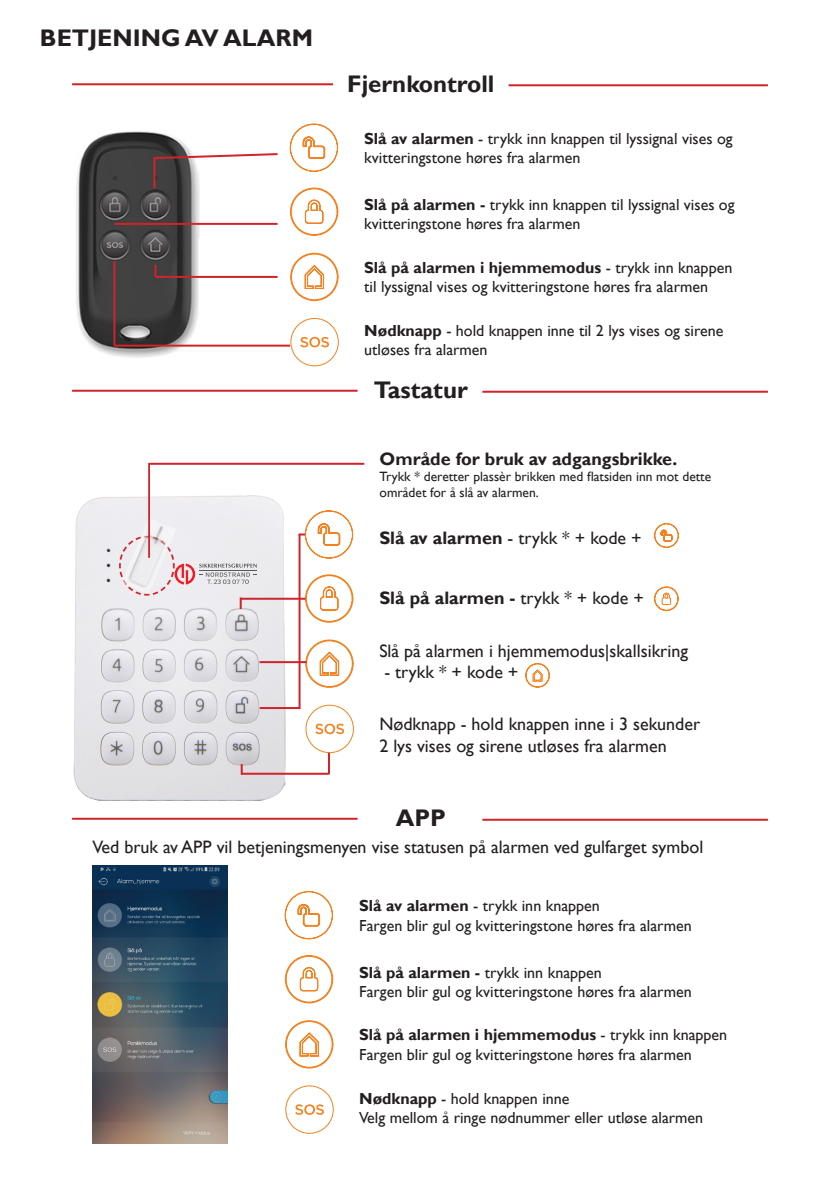
<style>
.page{position:relative;width:840px;height:1191px;background:#fff}
.page>*{position:absolute;margin:0;border:0;box-sizing:border-box;transform-origin:0 0}
.t1{font:700 24px "Gill Sans";color:#231f20}
.t2{font:18px "Gill Sans";color:#231f20}
.t3{font:700 18px "Gill Sans";color:#231f20}
.t4{font:16px/19.2px "Gill Sans";color:#231f20}
.t5{font:700 16px "Gill Sans";color:#231f20}
.t6{font:13.6px "Gill Sans";color:#231f20}
.s1{font-weight:700}
.s2{font-weight:400}
</style>
<div class="page">
<img style="left:74px;top:495px;width:211px;height:305px">
<img style="left:121px;top:518px;width:55px;height:17px">
<img style="left:76px;top:131px;width:123px;height:227px">
<hr style="left:148px;top:463px;width:2px;height:95px;background:#d1232a">
<svg style="left:290px;top:124px;width:48px;height:48px"></svg>
<svg style="left:290px;top:188px;width:48px;height:48px"></svg>
<svg style="left:290px;top:253px;width:48px;height:48px"></svg>
<div style="left:290px;top:318px;width:48px;height:48px;border:1px solid #f58220;border-radius:50%"></div>
<svg style="left:300px;top:337px;width:29px;height:10px"></svg>
<hr style="left:153px;top:158px;width:2px;height:30px;background:#d1232a">
<svg style="left:151px;top:152px;width:127px;height:8px"></svg>
<hr style="left:114px;top:223px;width:163px;height:2px;background:#d1232a">
<svg style="left:154px;top:265px;width:2px;height:12px"></svg>
<hr style="left:155px;top:276px;width:122px;height:2px;background:#d1232a">
<hr style="left:113px;top:261px;width:2px;height:85px;background:#d1232a">
<hr style="left:114px;top:345px;width:176px;height:2px;background:#d1232a">
<svg style="left:305px;top:574px;width:48px;height:48px"></svg>
<svg style="left:305px;top:639px;width:48px;height:48px"></svg>
<div style="left:305px;top:705px;width:48px;height:48px;border:1px solid #f58220;border-radius:50%"></div>
<svg style="left:315px;top:723px;width:29px;height:11px"></svg>
<hr style="left:72px;top:390px;width:285px;height:2px;background:#d1232a">
<hr style="left:482px;top:391px;width:285px;height:2px;background:#d1232a">
<hr style="left:72px;top:83px;width:261px;height:2px;background:#d1232a">
<hr style="left:508px;top:84px;width:259px;height:2px;background:#d1232a">
<hr style="left:72px;top:817px;width:285px;height:2px;background:#d1232a">
<hr style="left:482px;top:818px;width:285px;height:2px;background:#d1232a">
<img style="left:92px;top:865px;width:135px;height:278px">
<svg style="left:284px;top:891px;width:48px;height:48px"></svg>
<svg style="left:285px;top:955px;width:48px;height:48px"></svg>
<svg style="left:285px;top:1020px;width:48px;height:48px"></svg>
<div style="left:285px;top:1085px;width:48px;height:48px;border:1px solid #f58220;border-radius:50%"></div>
<svg style="left:295px;top:1104px;width:29px;height:10px"></svg>
<svg style="left:654px;top:523px;width:24px;height:24px"></svg>
<svg style="left:654px;top:587px;width:24px;height:24px"></svg>
<svg style="left:525px;top:663px;width:24px;height:24px"></svg>
<hr style="left:328px;top:753px;width:2px;height:20px;background:#d1232a">
<hr style="left:241px;top:772px;width:88px;height:2px;background:#d1232a">
<svg style="left:240px;top:764px;width:2px;height:10px"></svg>
<hr style="left:259px;top:661px;width:47px;height:2px;background:#d1232a">
<hr style="left:240px;top:598px;width:65px;height:2px;background:#d1232a">
<svg style="left:118px;top:535px;width:139px;height:74px;background:#e7dee2"></svg>
<hr style="left:259px;top:707px;width:40px;height:2px;background:#d1232a">
<hr style="left:149px;top:463px;width:215px;height:2px;background:#d1232a">
<hr style="left:298px;top:534px;width:2px;height:175px;background:#d1232a">
<svg style="left:298px;top:510px;width:55px;height:48px"></svg>
<p class="t1" style="left:40px;top:24px;width:274px">BETJENING AV ALARM</p>
<p class="t1" style="left:347px;top:69px;width:148px">Fjernkontroll</p>
<p class="t4" style="left:364px;top:129px;width:370px"><span class="s1">Slå av alarmen</span> - trykk inn knappen til lyssignal vises og kvitteringstone høres fra alarmen</p>
<p class="t4" style="left:364px;top:195px;width:371px"><span class="s1">Slå på alarmen -</span> trykk inn knappen til lyssignal vises og kvitteringstone høres fra alarmen</p>
<p class="t5" style="left:364px;top:258px;width:369px">Slå på alarmen i hjemmemodus <span class="s2">- trykk inn knappen</span></p>
<p class="t4" style="left:364px;top:277px;width:345px">til lyssignal vises og kvitteringstone høres fra alarmen</p>
<p class="t4" style="left:364px;top:321px;width:360px"><span class="s1">Nødknapp</span> - hold knappen inne til 2 lys vises og sirene utløses fra alarmen</p>
<p class="t1" style="left:373px;top:375px;width:95px">Tastatur</p>
<p class="t3" style="left:379px;top:448px;width:299px">Område for bruk av adgangsbrikke.</p>
<p class="t6" style="left:379px;top:469px;width:333px">Trykk * deretter plassèr brikken med flatsiden inn mot dette</p>
<p class="t6" style="left:379px;top:485px;width:160px">området for å slå av alarmen.</p>
<p class="t2" style="left:379px;top:527px;width:264px"><span class="s1">Slå av alarmen</span> - trykk * + kode +</p>
<p class="t3" style="left:379px;top:587px;width:266px">Slå på alarmen - <span class="s2">trykk * + kode +</span></p>
<p class="t2" style="left:379px;top:640px;width:310px">Slå på alarmen i hjemmemodus|skallsikring</p>
<p class="t2" style="left:384px;top:662px;width:135px">- trykk * + kode +</p>
<p class="t2" style="left:379px;top:714px;width:322px">Nødknapp - hold knappen inne i 3 sekunder</p>
<p class="t2" style="left:379px;top:735px;width:289px">2 lys vises og sirene utløses fra alarmen</p>
<p class="t1" style="left:395px;top:803px;width:52px">APP</p>
<p class="t2" style="left:92px;top:836px;width:612px">Ved bruk av APP vil betjeningsmenyen vise statusen på alarmen ved gulfarget symbol</p>
<p class="t4" style="left:359px;top:896px;width:242px"><span class="s1">Slå av alarmen</span> - trykk inn knappen</p>
<p class="t4" style="left:359px;top:916px;width:334px">Fargen blir gul og kvitteringstone høres fra alarmen</p>
<p class="t4" style="left:359px;top:963px;width:244px"><span class="s1">Slå på alarmen -</span> trykk inn knappen</p>
<p class="t4" style="left:359px;top:982px;width:334px">Fargen blir gul og kvitteringstone høres fra alarmen</p>
<p class="t5" style="left:359px;top:1025px;width:369px">Slå på alarmen i hjemmemodus <span class="s2">- trykk inn knappen</span></p>
<p class="t4" style="left:359px;top:1045px;width:334px">Fargen blir gul og kvitteringstone høres fra alarmen</p>
<p class="t4" style="left:359px;top:1089px;width:212px"><span class="s1">Nødknapp</span> - hold knappen inne</p>
<p class="t4" style="left:359px;top:1108px;width:345px">Velg mellom å ringe nødnummer eller utløse alarmen</p>
</div>
